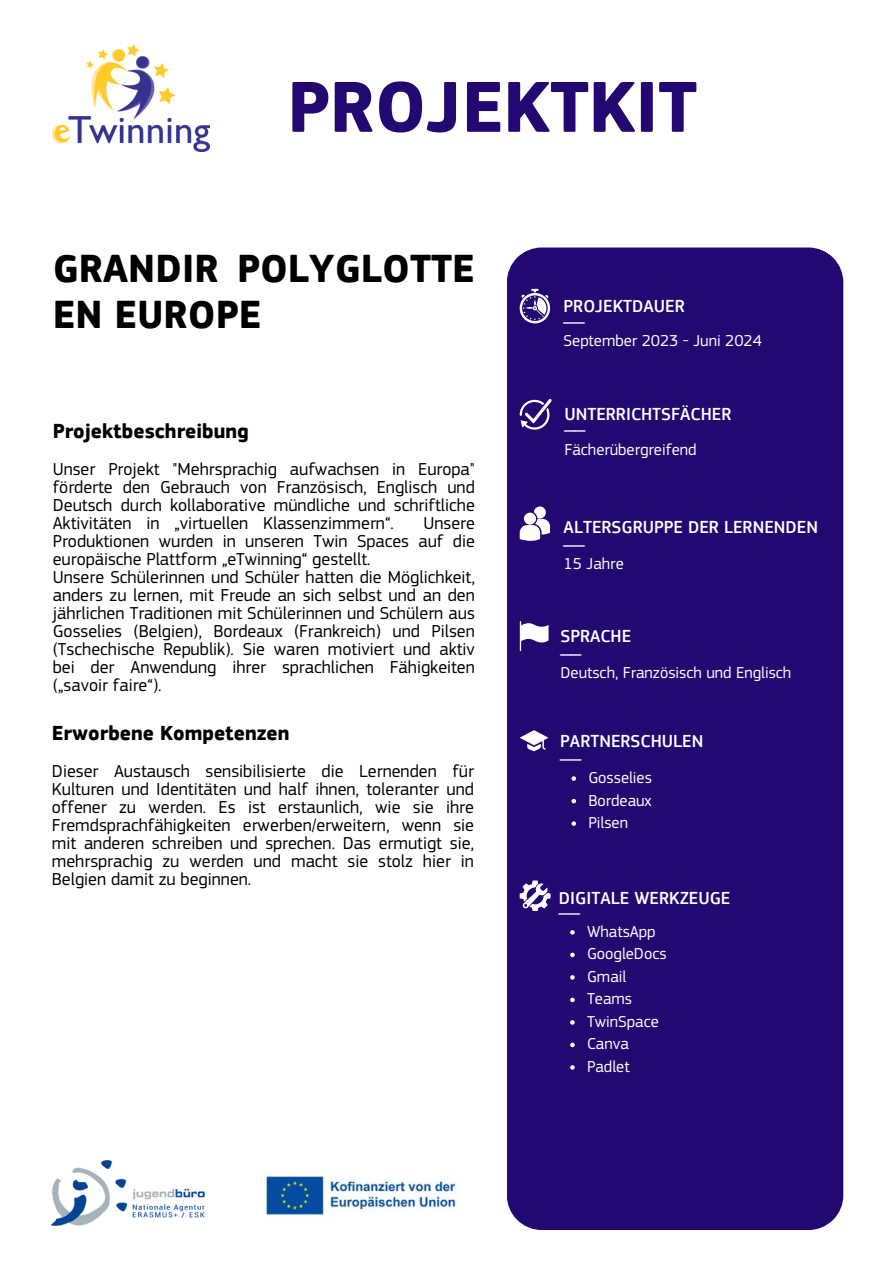
<style>
.page{position:relative;width:894px;height:1264px;background:#fff}
.page>*{position:absolute;margin:0;border:0;box-sizing:border-box;transform-origin:0 0}
.t1{font:700 74.85px "EC Square Sans Pro";color:#230871}
.t2{font:700 40.5px/46.2px "EC Square Sans Pro";color:#000}
.t3{font:700 21px "EC Square Sans Pro";color:#000}
.t4{font:500 21px "EC Square Sans Pro";color:#fff}
.t5{font:18px/18px "EC Square Sans Pro";color:#000;text-align:justify}
.t6{font:500 18px "EC Square Sans Pro";color:#fff}
.t7{font:16.5px "EC Square Sans Pro";color:#fff}
</style>
<div class="page">
<div style="left:507px;top:247px;width:336px;height:982px;background:#230871"></div>
<img style="left:53px;top:45px;width:156px;height:107px">
<img style="left:52px;top:1160px;width:153px;height:66px">
<svg style="left:519px;top:506px;width:31px;height:35px"></svg>
<svg style="left:519px;top:730px;width:29px;height:21px"></svg>
<svg style="left:571px;top:776px;width:5px;height:4px"></svg>
<svg style="left:571px;top:798px;width:5px;height:5px"></svg>
<svg style="left:571px;top:821px;width:5px;height:4px"></svg>
<svg style="left:519px;top:621px;width:29px;height:30px"></svg>
<svg style="left:519px;top:399px;width:32px;height:30px"></svg>
<svg style="left:519px;top:289px;width:31px;height:34px"></svg>
<svg style="left:519px;top:880px;width:31px;height:30px"></svg>
<svg style="left:570px;top:930px;width:4px;height:4px"></svg>
<svg style="left:570px;top:952px;width:4px;height:5px"></svg>
<svg style="left:570px;top:975px;width:4px;height:4px"></svg>
<svg style="left:570px;top:997px;width:4px;height:5px"></svg>
<svg style="left:570px;top:1020px;width:4px;height:4px"></svg>
<svg style="left:570px;top:1042px;width:4px;height:5px"></svg>
<svg style="left:570px;top:1065px;width:4px;height:4px"></svg>
<img style="left:267px;top:1174px;width:189px;height:42px">
<p class="t1" style="left:287px;top:62px;width:411px">PROJEKTKIT</p>
<p class="t2" style="left:53px;top:247px;width:423px">GRANDIR POLYGLOTTE<br>EN EUROPE</p>
<h4 class="t3" style="left:53px;top:418px;width:197px">Projektbeschreibung</h4>
<p class="t5" style="left:53px;top:460px;width:423px">Unser Projekt "Mehrsprachig aufwachsen in Europa" förderte den Gebrauch von Französisch, Englisch und Deutsch durch kollaborative mündliche und schriftliche Aktivitäten in „virtuellen Klassenzimmern“.</p>
<p class="t5" style="left:53px;top:514px;width:423px;text-indent:370px">Unsere Produktionen wurden in unseren Twin Spaces auf die europäische Plattform „eTwinning“ gestellt.</p>
<p class="t5" style="left:53px;top:568px;width:423px">Unsere Schülerinnen und Schüler hatten die Möglichkeit, anders zu lernen, mit Freude an sich selbst und an den jährlichen Traditionen mit Schülerinnen und Schülern aus Gosselies (Belgien), Bordeaux (Frankreich) und Pilsen (Tschechische Republik). Sie waren motiviert und aktiv bei der Anwendung ihrer sprachlichen Fähigkeiten („savoir faire“).</p>
<p class="t3" style="left:52px;top:720px;width:239px">Erworbene Kompetenzen</p>
<p class="t5" style="left:52px;top:762px;width:423px">Dieser Austausch sensibilisierte die Lernenden für Kulturen und Identitäten und half ihnen, toleranter und offener zu werden. Es ist erstaunlich, wie sie ihre Fremdsprachfähigkeiten erwerben/erweitern, wenn sie mit anderen schreiben und sprechen. Das ermutigt sie, mehrsprachig zu werden und macht sie stolz hier in Belgien damit zu beginnen.</p>
<p class="t6" style="left:563px;top:295px;width:123px">PROJEKTDAUER</p>
<h4 class="t4" style="left:563px;top:302px;width:22px">__</h4>
<p class="t7" style="left:563px;top:331px;width:200px">September 2023 - Juni 2024</p>
<h4 class="t6" style="left:564px;top:403px;width:168px">UNTERRICHTSFÄCHER</h4>
<p class="t4" style="left:564px;top:410px;width:22px">__</p>
<p class="t7" style="left:564px;top:439px;width:133px">Fächerübergreifend</p>
<p class="t6" style="left:563px;top:516px;width:256px">ALTERSGRUPPE DER LERNENDEN</p>
<h1 class="t4" style="left:563px;top:524px;width:22px">__</h1>
<h2 class="t7" style="left:563px;top:554px;width:62px">15 Jahre</h2>
<p class="t6" style="left:560px;top:625px;width:72px">SPRACHE</p>
<p class="t4" style="left:560px;top:633px;width:22px">__</p>
<p class="t7" style="left:560px;top:663px;width:232px">Deutsch, Französisch und Englisch</p>
<h3 class="t6" style="left:560px;top:730px;width:144px">PARTNERSCHULEN</h3>
<p class="t4" style="left:560px;top:739px;width:22px">__</p>
<p class="t7" style="left:588px;top:768px;width:65px">Gosselies</p>
<h3 class="t7" style="left:588px;top:790px;width:65px">Bordeaux</h3>
<p class="t7" style="left:588px;top:813px;width:41px">Pilsen</p>
<p class="t6" style="left:558px;top:888px;width:173px">DIGITALE WERKZEUGE</p>
<p class="t4" style="left:558px;top:892px;width:22px">__</p>
<h4 class="t7" style="left:587px;top:921px;width:70px">WhatsApp</h4>
<p class="t7" style="left:587px;top:944px;width:81px">GoogleDocs</p>
<p class="t7" style="left:587px;top:966px;width:41px">Gmail</p>
<p class="t7" style="left:587px;top:989px;width:47px">Teams</p>
<h4 class="t7" style="left:587px;top:1011px;width:73px">TwinSpace</h4>
<p class="t7" style="left:587px;top:1034px;width:43px">Canva</p>
<p class="t7" style="left:587px;top:1056px;width:44px">Padlet</p>
</div>
